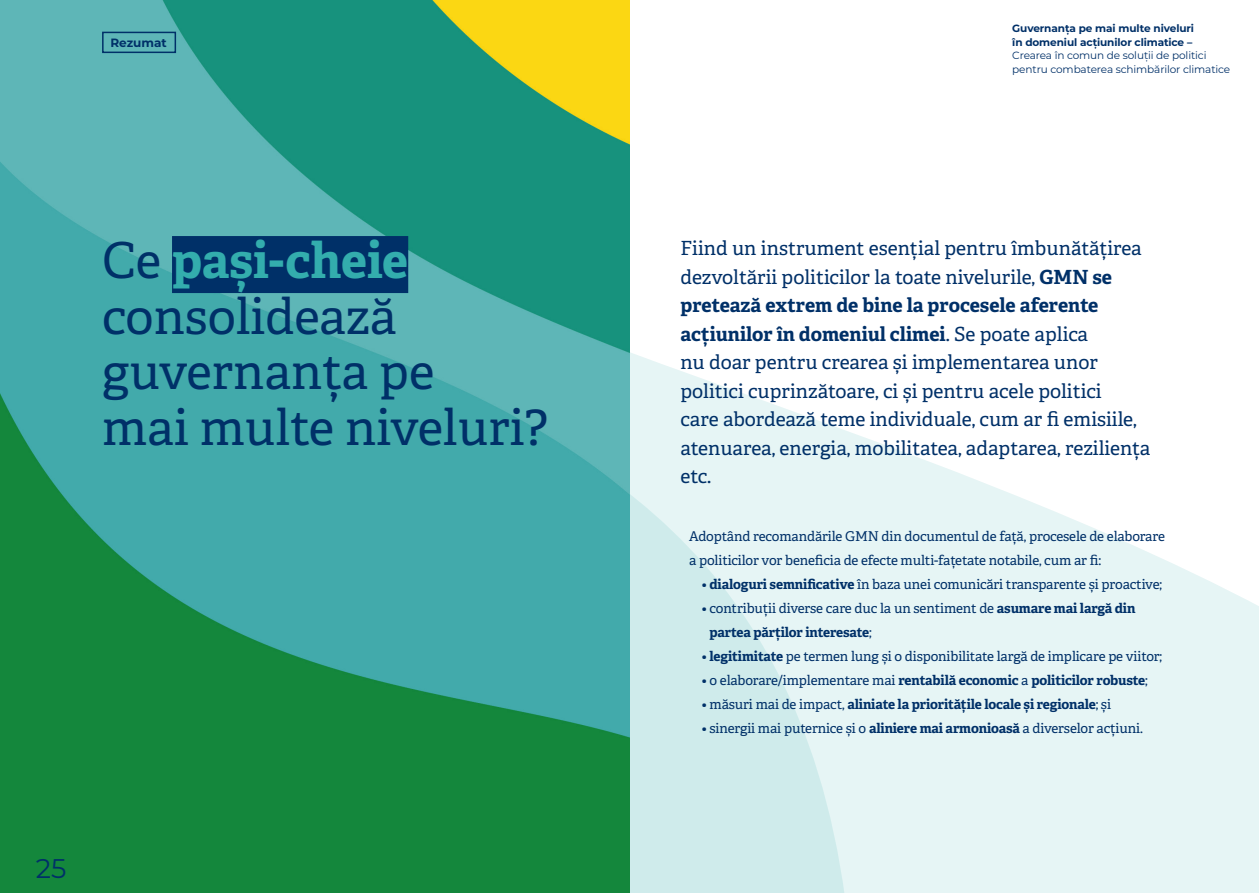
<style>
.page{position:relative;width:1259px;height:893px;background:#fff}
.page>*{position:absolute;margin:0;border:0;box-sizing:border-box;transform-origin:0 0}
.t1{font:49.5px/55.5px "Adelle PE";color:#003068}
.t2{font:27px "Montserrat";color:#003068}
.t3{font:19.5px/28.5px "Adelle PE";color:#003068}
.t4{font:13.5px/24px "Adelle PE";letter-spacing:-.01em;color:#003068}
.t5{font:700 13.5px "Adelle PE";letter-spacing:-.015em;color:#003068}
.t6{font:700 12px "Montserrat";color:#003068}
.t7{font:10.5px/13.5px "Montserrat";letter-spacing:-.01em;color:#003068}
.t8{font:700 10.5px/13.5px "Montserrat";letter-spacing:-.01em;color:#003068}
.s1{font-weight:700;color:#33adad}
.s2{font-weight:700}
.s3{font-weight:400}
</style>
<div class="page">
<svg style="left:864px;top:437px;width:395px;height:456px;fill:#e6f5f5"></svg>
<svg style="left:630px;top:352px;width:234px;height:541px;background:#ddf1f1"></svg>
<img style="left:0;top:0;width:630px;height:893px">
<div style="left:172px;top:236px;width:236px;height:57px;background:#003068"></div>
<div style="left:102px;top:32px;width:74px;height:21px;border:2px solid #003068"></div>
<p class="t6" style="left:110px;top:34px;width:58px">Rezumat</p>
<p class="t1" style="left:102px;top:231px;width:334px">Ce <span class="s1">pași-cheie </span>consolidează guvernanța pe</p>
<p class="t1" style="left:102px;top:397px;width:447px">mai multe niveluri?</p>
<p class="t2" style="left:36px;top:849px;width:32px">25</p>
<p class="t8" style="left:1012px;top:21px;width:183px">Guvernanța pe mai multe niveluri în domeniul acțiunilor climatice –</p>
<p class="t7" style="left:1012px;top:49px;width:219px">Crearea în comun de soluții de politici pentru combaterea schimbărilor climatice</p>
<p class="t3" style="left:680px;top:233px;width:471px">Fiind un instrument esențial pentru îmbunătățirea dezvoltării politicilor la toate nivelurile, <span class="s2">GMN se pretează extrem de bine la procesele aferente acțiunilor în domeniul climei</span>. Se poate aplica<br>nu doar pentru crearea și implementarea unor politici cuprinzătoare, ci și pentru acele politici<br>care abordează teme individuale, cum ar fi emisiile, atenuarea, energia, mobilitatea, adaptarea, reziliența etc.</p>
<p class="t4" style="left:689px;top:524px;width:477px">Adoptând recomandările GMN din documentul de față, procesele de elaborare a politicilor vor beneficia de efecte multi-fațetate notabile, cum ar fi:</p>
<p class="t4" style="left:702px;top:572px;width:461px">• <span class="s2">dialoguri semnificative</span> în baza unei comunicări transparente și proactive;</p>
<p class="t4" style="left:709px;top:596px;width:427px;text-indent:-8px">• contribuții diverse care duc la un sentiment de <span class="s2">asumare mai largă din partea părților interesate</span>;</p>
<p class="t4" style="left:702px;top:644px;width:462px">• <span class="s2">legitimitate</span> pe termen lung și o disponibilitate largă de implicare pe viitor;</p>
<p class="t5" style="left:702px;top:670px;width:447px"><span class="s3">• o elaborare/implementare mai</span> rentabilă economic <span class="s3">a</span> politicilor robuste<span class="s3">;</span></p>
<p class="t5" style="left:702px;top:694px;width:411px"><span class="s3">• măsuri mai de impact,</span> aliniate la prioritățile locale și regionale<span class="s3">; și</span></p>
<p class="t4" style="left:702px;top:716px;width:442px">• sinergii mai puternice și o <span class="s2">aliniere mai armonioasă</span> a diverselor acțiuni.</p>
</div>
